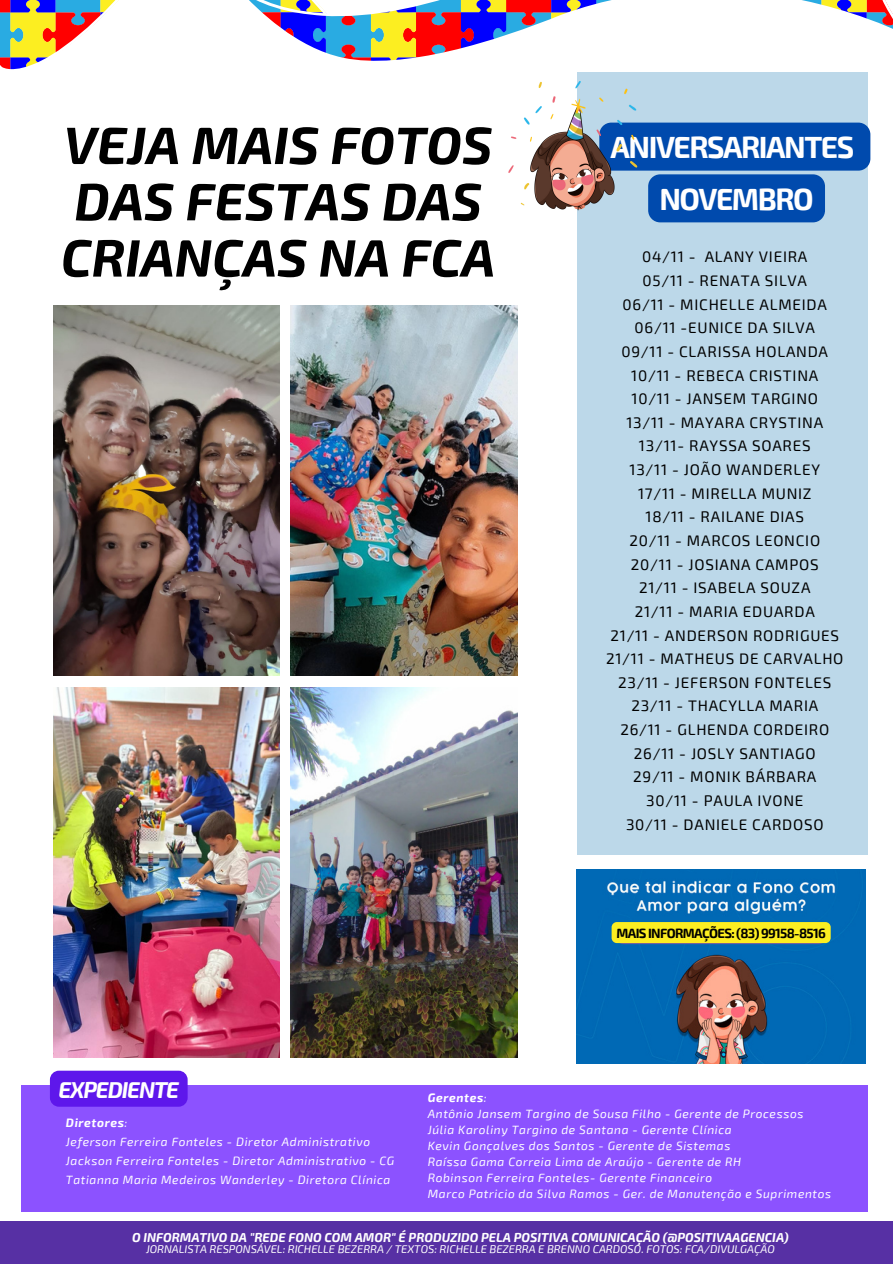
<style>
.page{position:relative;width:893px;height:1264px;background:#fff}
.page>*{position:absolute;margin:0;border:0;box-sizing:border-box;transform-origin:0 0}
.t1{font:italic 700 52.5px "Exo 2";color:#000}
.t2{font:700 30px "Exo 2";letter-spacing:-.05em;color:#fff}
.t3{font:italic 700 22.5px "Exo 2";letter-spacing:-.05em;color:#fff}
.t4{font:15.3px "Exo 2";letter-spacing:.05em;color:#000}
.t5{font:700 13.2px "Exo 2";letter-spacing:-.05em;color:#000}
.t6{font:italic 700 12.6px "Exo 2";color:#fff}
.t7{font:italic 12px "Exo 2";letter-spacing:.05em;color:#fff}
.t8{font:italic 700 12px "Exo 2";letter-spacing:.05em;color:#fff}
.t9{font:italic 11.1px "Exo 2";color:#fff}
.s1{font-weight:400}
</style>
<div class="page">
<img style="left:53px;top:305px;width:226px;height:371px">
<img style="left:291px;top:305px;width:226px;height:371px">
<img style="left:53px;top:687px;width:226px;height:370px">
<img style="left:291px;top:687px;width:226px;height:370px">
<svg style="left:0;top:0;width:892px;height:70px"></svg>
<div style="left:577px;top:72px;width:290px;height:782px;background:#bcd8e9"></div>
<div style="left:0;top:1221px;width:892px;height:42px;background:#5730a4"></div>
<div style="left:21px;top:1085px;width:846px;height:127px;background:#8c52ff"></div>
<img style="left:508px;top:81px;width:137px;height:130px">
<img style="left:577px;top:869px;width:288px;height:194px">
<div style="left:50px;top:1070px;width:138px;height:36px;background:#5e17eb;border-radius:9px"></div>
<div style="left:611px;top:922px;width:219px;height:21px;background:#fcee21;border-radius:5px"></div>
<svg style="left:599px;top:123px;width:271px;height:99px"></svg>
<p class="t1" style="left:64px;top:111px;width:430px">VEJA MAIS FOTOS</p>
<p class="t1" style="left:74px;top:167px;width:409px">DAS FESTAS DAS</p>
<p class="t1" style="left:61px;top:223px;width:435px">CRIANÇAS NA FCA</p>
<p class="t2" style="left:610px;top:127px;width:245px">ANIVERSARIANTES</p>
<p class="t2" style="left:659px;top:179px;width:156px">NOVEMBRO</p>
<p class="t4" style="left:642px;top:247px;width:167px">04/11 - ALANY VIEIRA</p>
<p class="t4" style="left:642px;top:271px;width:166px">05/11 - RENATA SILVA</p>
<p class="t4" style="left:622px;top:294px;width:206px">06/11 - MICHELLE ALMEIDA</p>
<p class="t4" style="left:634px;top:318px;width:182px">06/11 -EUNICE DA SILVA</p>
<p class="t4" style="left:621px;top:341px;width:208px">09/11 - CLARISSA HOLANDA</p>
<p class="t4" style="left:631px;top:365px;width:188px">10/11 - REBECA CRISTINA</p>
<p class="t4" style="left:631px;top:389px;width:188px">10/11 - JANSEM TARGINO</p>
<p class="t4" style="left:626px;top:412px;width:198px">13/11 - MAYARA CRYSTINA</p>
<p class="t4" style="left:639px;top:436px;width:173px">13/11- RAYSSA SOARES</p>
<p class="t4" style="left:629px;top:460px;width:192px">13/11 - JOÃO WANDERLEY</p>
<p class="t4" style="left:638px;top:483px;width:175px">17/11 - MIRELLA MUNIZ</p>
<p class="t4" style="left:645px;top:507px;width:160px">18/11 - RAILANE DIAS</p>
<p class="t4" style="left:629px;top:530px;width:192px">20/11 - MARCOS LEONCIO</p>
<p class="t4" style="left:631px;top:554px;width:189px">20/11 - JOSIANA CAMPOS</p>
<p class="t4" style="left:639px;top:578px;width:173px">21/11 - ISABELA SOUZA</p>
<p class="t4" style="left:634px;top:601px;width:181px">21/11 - MARIA EDUARDA</p>
<p class="t4" style="left:610px;top:625px;width:230px">21/11 - ANDERSON RODRIGUES</p>
<p class="t4" style="left:606px;top:649px;width:239px">21/11 - MATHEUS DE CARVALHO</p>
<p class="t4" style="left:618px;top:672px;width:215px">23/11 - JEFERSON FONTELES</p>
<p class="t4" style="left:631px;top:696px;width:188px">23/11 - THACYLLA MARIA</p>
<p class="t4" style="left:620px;top:719px;width:210px">26/11 - GLHENDA CORDEIRO</p>
<p class="t4" style="left:634px;top:743px;width:183px">26/11 - JOSLY SANTIAGO</p>
<p class="t4" style="left:633px;top:767px;width:185px">29/11 - MONIK BÁRBARA</p>
<p class="t4" style="left:646px;top:790px;width:159px">30/11 - PAULA IVONE</p>
<p class="t4" style="left:626px;top:814px;width:199px">30/11 - DANIELE CARDOSO</p>
<p class="t5" style="left:616px;top:924px;width:211px">MAIS INFORMAÇÕES: (83) 99158-8516</p>
<p class="t3" style="left:58px;top:1074px;width:122px">EXPEDIENTE</p>
<p class="t8" style="left:66px;top:1115px;width:63px">Diretores<span class="s1">:</span></p>
<p class="t7" style="left:66px;top:1134px;width:306px">Jeferson Ferreira Fonteles - Diretor Administrativo</p>
<p class="t7" style="left:66px;top:1153px;width:330px">Jackson Ferreira Fonteles - Diretor Administrativo - CG</p>
<p class="t7" style="left:66px;top:1172px;width:326px">Tatianna Maria Medeiros Wanderley - Diretora Clínica</p>
<p class="t8" style="left:428px;top:1089px;width:60px">Gerentes<span class="s1">:</span></p>
<p class="t7" style="left:428px;top:1105px;width:377px">Antônio Jansem Targino de Sousa Filho - Gerente de Processos</p>
<p class="t7" style="left:428px;top:1121px;width:305px">Júlia Karoliny Targino de Santana - Gerente Clínica</p>
<p class="t7" style="left:428px;top:1137px;width:304px">Kevin Gonçalves dos Santos - Gerente de Sistemas</p>
<p class="t7" style="left:428px;top:1153px;width:315px">Raíssa Gama Correia Lima de Araújo - Gerente de RH</p>
<p class="t7" style="left:428px;top:1169px;width:286px">Robinson Ferreira Fonteles- Gerente Financeiro</p>
<p class="t7" style="left:428px;top:1185px;width:405px">Marco Patricio da Silva Ramos - Ger. de Manutenção e Suprimentos</p>
<p class="t6" style="left:132px;top:1228px;width:658px">O INFORMATIVO DA "REDE FONO COM AMOR" É PRODUZIDO PELA POSITIVA COMUNICAÇÃO (@POSITIVAAGENCIA)</p>
<p class="t9" style="left:146px;top:1241px;width:630px">JORNALISTA RESPONSÁVEL: RICHELLE BEZERRA / TEXTOS: RICHELLE BEZERRA E BRENNO CARDOSO. FOTOS: FCA/DIVULGAÇÃO</p>
</div>
